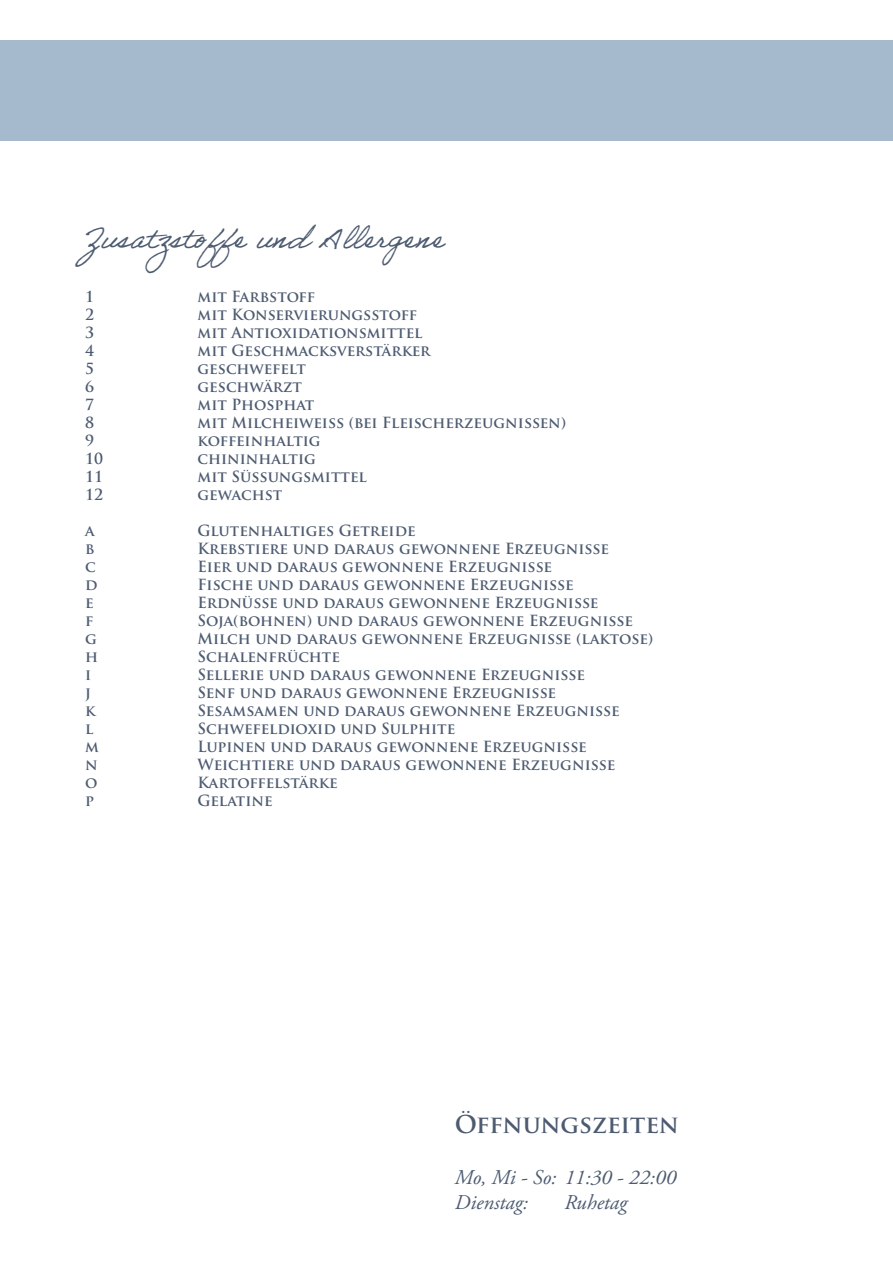
<style>
.page{position:relative;width:893px;height:1263px;background:#fff}
.page>*{position:absolute;margin:0;border:0;box-sizing:border-box;transform-origin:0 0}
.t1{font:30px "Adobe Handwriting Ernie";color:#4d5b71}
.t2{font:700 24px "Trajan Pro";letter-spacing:-.01em;color:#4d5b71}
.t3{font:italic 21px "Adobe Garamond Pro";color:#4d5b71}
.t4{font:700 15px "Trajan Pro";color:#4d5b71}
</style>
<div class="page">
<div style="left:0;top:40px;width:893px;height:101px;background:#a5bacd"></div>
<p class="t1" style="left:85px;top:220px;width:360px">Zusatzstoffe und Allergene</p>
<p class="t4" style="left:85px;top:287px;width:10px">1</p>
<p class="t4" style="left:198px;top:287px;width:119px">mit Farbstoff</p>
<p class="t4" style="left:85px;top:305px;width:10px">2</p>
<p class="t4" style="left:198px;top:305px;width:221px">mit Konservierungsstoff</p>
<p class="t4" style="left:85px;top:323px;width:10px">3</p>
<p class="t4" style="left:198px;top:323px;width:226px">mit Antioxidationsmittel</p>
<p class="t4" style="left:85px;top:341px;width:10px">4</p>
<p class="t4" style="left:198px;top:341px;width:235px">mit Geschmacksverstärker</p>
<p class="t4" style="left:85px;top:359px;width:10px">5</p>
<p class="t4" style="left:198px;top:359px;width:110px">geschwefelt</p>
<p class="t4" style="left:85px;top:377px;width:10px">6</p>
<p class="t4" style="left:198px;top:377px;width:106px">geschwärzt</p>
<p class="t4" style="left:85px;top:395px;width:10px">7</p>
<p class="t4" style="left:198px;top:395px;width:118px">mit Phosphat</p>
<p class="t4" style="left:85px;top:413px;width:10px">8</p>
<p class="t4" style="left:198px;top:413px;width:370px">mit Milcheiweiß (bei Fleischerzeugnissen)</p>
<p class="t4" style="left:85px;top:431px;width:10px">9</p>
<p class="t4" style="left:198px;top:431px;width:125px">koffeinhaltig</p>
<p class="t4" style="left:85px;top:449px;width:19px">10</p>
<p class="t4" style="left:198px;top:449px;width:120px">chininhaltig</p>
<p class="t4" style="left:85px;top:467px;width:19px">11</p>
<p class="t4" style="left:198px;top:467px;width:171px">mit Süßungsmittel</p>
<p class="t4" style="left:85px;top:485px;width:19px">12</p>
<p class="t4" style="left:198px;top:485px;width:86px">gewachst</p>
<p class="t4" style="left:85px;top:521px;width:11px">a</p>
<p class="t4" style="left:198px;top:521px;width:220px">Glutenhaltiges Getreide</p>
<p class="t4" style="left:85px;top:539px;width:11px">b</p>
<p class="t4" style="left:198px;top:539px;width:413px">Krebstiere und daraus gewonnene Erzeugnisse</p>
<p class="t4" style="left:85px;top:557px;width:12px">c</p>
<p class="t4" style="left:198px;top:557px;width:356px">Eier und daraus gewonnene Erzeugnisse</p>
<p class="t4" style="left:85px;top:575px;width:14px">d</p>
<p class="t4" style="left:198px;top:575px;width:378px">Fische und daraus gewonnene Erzeugnisse</p>
<p class="t4" style="left:85px;top:593px;width:10px">e</p>
<p class="t4" style="left:198px;top:593px;width:403px">Erdnüsse und daraus gewonnene Erzeugnisse</p>
<p class="t4" style="left:85px;top:611px;width:10px">f</p>
<p class="t4" style="left:198px;top:611px;width:437px">Soja(bohnen) und daraus gewonnene Erzeugnisse</p>
<p class="t4" style="left:85px;top:629px;width:13px">g</p>
<p class="t4" style="left:198px;top:629px;width:457px">Milch und daraus gewonnene Erzeugnisse (laktose)</p>
<p class="t4" style="left:85px;top:647px;width:15px">h</p>
<p class="t4" style="left:198px;top:647px;width:144px">Schalenfrüchte</p>
<p class="t4" style="left:85px;top:665px;width:8px">i</p>
<p class="t4" style="left:198px;top:665px;width:389px">Sellerie und daraus gewonnene Erzeugnisse</p>
<p class="t4" style="left:85px;top:683px;width:7px">j</p>
<p class="t4" style="left:198px;top:683px;width:360px">Senf und daraus gewonnene Erzeugnisse</p>
<p class="t4" style="left:85px;top:701px;width:12px">k</p>
<p class="t4" style="left:198px;top:701px;width:424px">Sesamsamen und daraus gewonnene Erzeugnisse</p>
<p class="t4" style="left:85px;top:719px;width:10px">l</p>
<p class="t4" style="left:198px;top:719px;width:259px">Schwefeldioxid und Sulphite</p>
<p class="t4" style="left:85px;top:737px;width:15px">m</p>
<p class="t4" style="left:198px;top:737px;width:391px">Lupinen und daraus gewonnene Erzeugnisse</p>
<p class="t4" style="left:85px;top:755px;width:14px">n</p>
<p class="t4" style="left:198px;top:755px;width:419px">Weichtiere und daraus gewonnene Erzeugnisse</p>
<p class="t4" style="left:85px;top:773px;width:14px">o</p>
<p class="t4" style="left:198px;top:773px;width:142px">Kartoffelstärke</p>
<p class="t4" style="left:85px;top:791px;width:10px">p</p>
<p class="t4" style="left:198px;top:791px;width:77px">Gelatine</p>
<p class="t2" style="left:455px;top:1110px;width:226px">Öffnungszeiten</p>
<p class="t3" style="left:455px;top:1164px;width:223px">Mo, Mi - So: 11:30 - 22:00</p>
<p class="t3" style="left:455px;top:1190px;width:75px">Dienstag:</p>
<p class="t3" style="left:564px;top:1190px;width:64px">Ruhetag</p>
</div>
